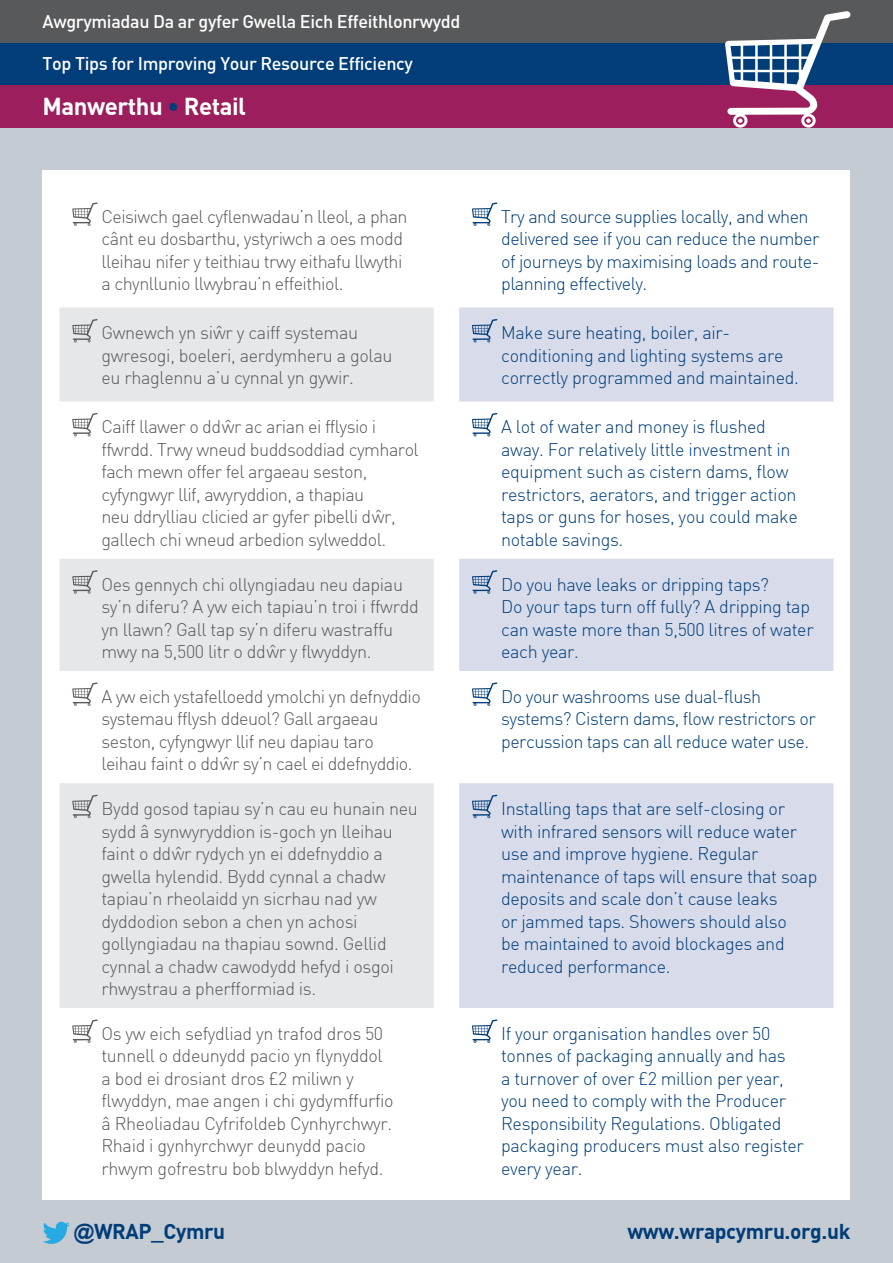
<style>
.page{position:relative;width:893px;height:1263px;background:#c5cbd2}
.page>*{position:absolute;margin:0;border:0;box-sizing:border-box;transform-origin:0 0}
.t1{font:24px "DIN Bold";letter-spacing:-.02em;color:#fff}
.t2{font:21px "DIN Bold";letter-spacing:-.02em;color:#003d79}
.t3{font:18px/22.5px "DIN Light";letter-spacing:-.02em;color:#58595b}
.t4{font:18px/22.5px "DIN Light";letter-spacing:-.02em;color:#003d79}
.t5{font:18px "DIN Medium";letter-spacing:-.02em;color:#fff}
.s1{color:#003d79}
.s2{font-family:"Arial";font-weight:700}
</style>
<div class="page">
<div style="left:43px;top:170px;width:807px;height:1029px;background:#fff"></div>
<div style="left:0;top:43px;width:893px;height:42px;background:#003d79"></div>
<div style="left:0;top:0;width:893px;height:43px;background:#58595b"></div>
<div style="left:0;top:85px;width:893px;height:43px;background:#9d1e5c"></div>
<svg style="left:60px;top:307px;width:374px;height:701px;fill:#e6e7e8"></svg>
<svg style="left:459px;top:307px;width:374px;height:701px;fill:#d7dbea"></svg>
<svg style="left:72px;top:202px;width:26px;height:24px"></svg>
<svg style="left:472px;top:202px;width:25px;height:24px"></svg>
<svg style="left:72px;top:319px;width:26px;height:23px"></svg>
<svg style="left:472px;top:319px;width:25px;height:23px"></svg>
<svg style="left:72px;top:413px;width:26px;height:23px"></svg>
<svg style="left:472px;top:413px;width:25px;height:23px"></svg>
<svg style="left:72px;top:570px;width:26px;height:24px"></svg>
<svg style="left:472px;top:570px;width:25px;height:24px"></svg>
<svg style="left:72px;top:682px;width:26px;height:24px"></svg>
<svg style="left:472px;top:682px;width:25px;height:24px"></svg>
<svg style="left:72px;top:795px;width:26px;height:23px"></svg>
<svg style="left:472px;top:795px;width:25px;height:23px"></svg>
<svg style="left:72px;top:1019px;width:26px;height:24px"></svg>
<svg style="left:472px;top:1019px;width:25px;height:24px"></svg>
<svg style="left:725px;top:11px;width:126px;height:117px"></svg>
<svg style="left:43px;top:1222px;width:27px;height:22px"></svg>
<p class="t5" style="left:43px;top:10px;width:419px">Awgrymiadau Da ar gyfer Gwella Eich Effeithlonrwydd</p>
<p class="t5" style="left:43px;top:52px;width:372px">Top Tips for Improving Your Resource Efficiency</p>
<p class="t1" style="left:43px;top:91px;width:205px">Manwerthu <span class="s1">•</span> Retail</p>
<p class="t3" style="left:101px;top:205px;width:308px">Ceisiwch gael cyflenwadau’n lleol, a phan cânt eu dosbarthu, ystyriwch a oes modd lleihau nifer y teithiau trwy eithafu llwythi a chynllunio llwybrau’n effeithiol.</p>
<p class="t4" style="left:501px;top:205px;width:320px">Try and source supplies locally, and when delivered see if you can reduce the number of journeys by maximising loads and route&shy;planning effectively.</p>
<p class="t3" style="left:101px;top:322px;width:293px">Gwnewch yn siˆwr y caiff systemau gwresogi, boeleri, aerdymheru a golau eu rhaglennu a’u cynnal yn gywir.</p>
<p class="t4" style="left:501px;top:322px;width:299px">Make sure heating, boiler, air&shy;conditioning and lighting systems are correctly programmed and maintained.</p>
<p class="t3" style="left:101px;top:416px;width:319px">Caiff llawer o dd ˆwr ac arian ei fflysio i ffwrdd. Trwy wneud buddsoddiad cymharol fach mewn offer fel argaeau seston, cyfyngwyr llif, awyryddion, a thapiau<br>neu ddrylliau clicied ar gyfer pibelli d ˆwr, gallech chi wneud arbedion sylweddol.</p>
<p class="t4" style="left:501px;top:416px;width:298px">A lot of water and money is flushed away. For relatively little investment in equipment such as cistern dams, flow restrictors, aerators, and trigger action taps or guns for hoses, you could make notable savings.</p>
<p class="t3" style="left:101px;top:573px;width:319px">Oes gennych chi ollyngiadau neu dapiau sy’n diferu? A yw eich tapiau’n troi i ffwrdd yn llawn? Gall tap sy’n diferu wastraffu mwy na 5,500 litr o dd ˆwr y flwyddyn.</p>
<p class="t4" style="left:501px;top:573px;width:314px">Do you have leaks or dripping taps?<br>Do your taps turn off fully? A dripping tap can waste more than 5,500 litres of water each year.</p>
<p class="t3" style="left:101px;top:685px;width:321px">A yw eich ystafelloedd ymolchi yn defnyddio systemau fflysh ddeuol? Gall argaeau seston, cyfyngwyr llif neu dapiau taro leihau faint o dd ˆwr sy’n cael ei ddefnyddio.</p>
<p class="t4" style="left:501px;top:685px;width:316px">Do your washrooms use dual-flush systems? Cistern dams, flow restrictors or percussion taps can all reduce water use.</p>
<p class="t3" style="left:101px;top:797px;width:318px">Bydd gosod tapiau sy’n cau eu hunain neu sydd â synwyryddion is-goch yn lleihau faint o dd ˆwr rydych yn ei ddefnyddio a gwella hylendid. Bydd cynnal a chadw tapiau’n rheolaidd yn sicrhau nad yw dyddodion sebon a chen yn achosi gollyngiadau na thapiau sownd. Gellid cynnal a chadw cawodydd hefyd i osgoi rhwystrau a pherfformiad is.</p>
<p class="t4" style="left:501px;top:797px;width:318px">Installing taps that are self-closing or with infrared sensors will reduce water use and improve hygiene. Regular maintenance of taps will ensure that soap deposits and scale don’t cause leaks<br>or jammed taps. Showers should also<br>be maintained to avoid blockages and reduced performance.</p>
<p class="t3" style="left:101px;top:1022px;width:294px">Os yw eich sefydliad yn trafod dros 50 tunnell o ddeunydd pacio yn flynyddol a bod ei drosiant dros £2 miliwn y flwyddyn, mae angen i chi gydymffurfio â Rheoliadau Cyfrifoldeb Cynhyrchwyr.<br>Rhaid i gynhyrchwyr deunydd pacio rhwym gofrestru bob blwyddyn hefyd.</p>
<p class="t4" style="left:501px;top:1022px;width:304px">If your organisation handles over 50 tonnes of packaging annually and has<br>a turnover of over £2 million per year, you need to comply with the Producer Responsibility Regulations. Obligated packaging producers must also register every year.</p>
<p class="t2" style="left:74px;top:1218px;width:153px"><span class="s2">@</span>WRAP_Cymru</p>
<p class="t2" style="left:627px;top:1217px;width:225px">www.wrapcymru.org.uk</p>
</div>
